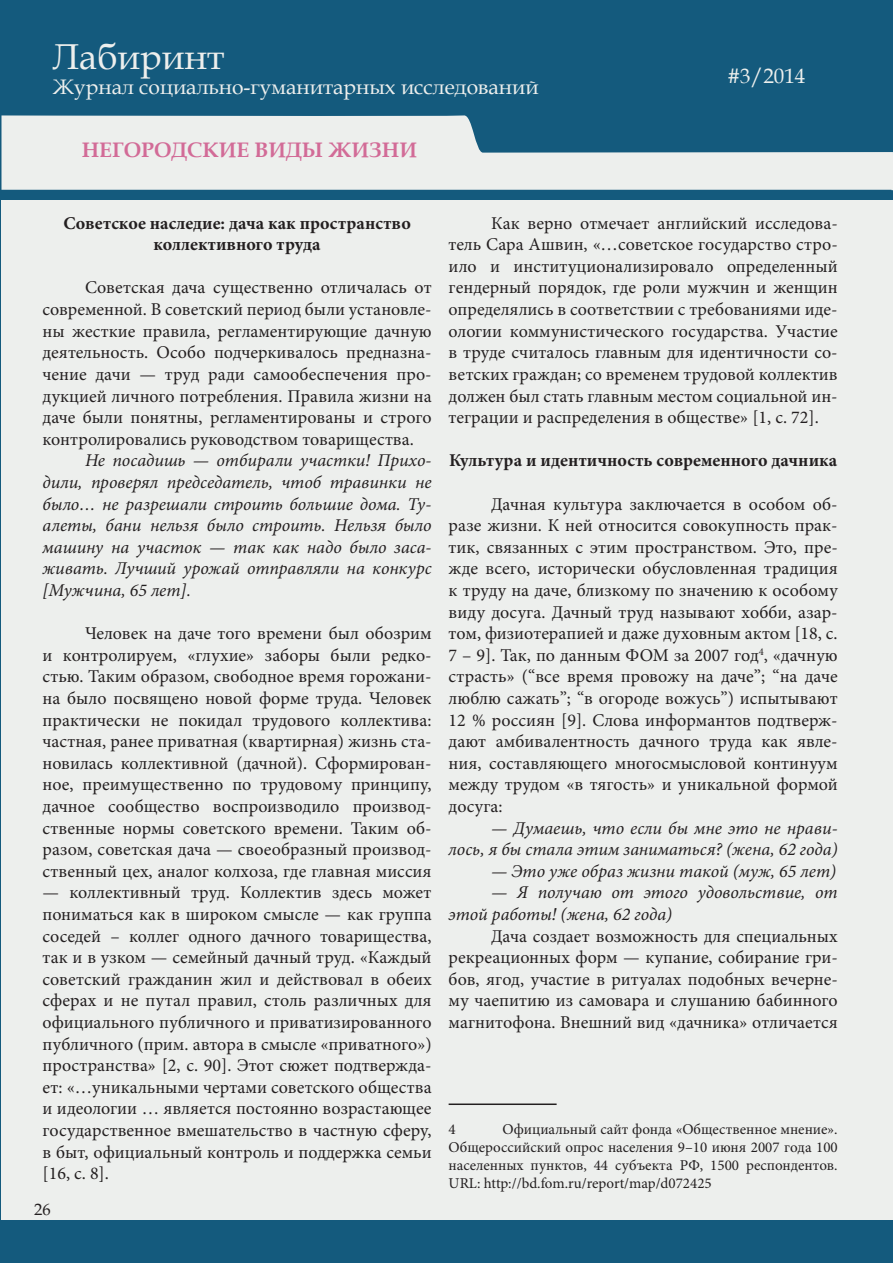
<style>
.page{position:relative;width:893px;height:1263px;background:#fff}
.page>*{position:absolute;margin:0;border:0;box-sizing:border-box;transform-origin:0 0}
.t1{font:36px "Book Antiqua";color:#edefed}
.t2{font:21px "Book Antiqua";color:#edefed}
.t3{font:700 21px "Book Antiqua";color:#d26b97}
.t4{font:18px/21.6px "Minion Pro";color:#231f20;text-align:justify}
.t5{font:italic 18px/21.6px "Minion Pro";color:#231f20;text-align:justify}
.t6{font:700 18px/21.6px "Minion Pro";color:#231f20;text-align:center}
.t7{font:16.5px "Book Antiqua";color:#231f20}
.t8{font:15px/18px "Minion Pro";color:#231f20;text-align:justify}
</style>
<div class="page">
<div style="left:1px;top:0;width:892px;height:1262px;background:#145a7d"></div>
<div style="left:2px;top:200px;width:891px;height:1020px;background:#edefed"></div>
<svg style="left:2px;top:115px;width:889px;height:75px;fill:#edefed"></svg>
<svg style="left:891px;top:152px;width:2px;height:1111px"></svg>
<hr style="left:449px;top:1103px;width:108px;height:2px;background:#231f20">
<h1 class="t1" style="left:53px;top:31px;width:173px">Лабиринт</h1>
<p class="t2" style="left:53px;top:72px;width:487px">Журнал социально-гуманитарных исследований</p>
<p class="t3" style="left:82px;top:135px;width:337px">НЕГОРОДСКИЕ ВИДЫ ЖИЗНИ</p>
<p class="t2" style="left:727px;top:61px;width:79px">#3/2014</p>
<p class="t2" style="left:740px;top:61px;width:12px">1</p>
<p class="t6" style="left:63px;top:212px;width:349px">Советское наследие: дача как пространство коллективного труда</p>
<p class="t4" style="left:43px;top:277px;width:391px;text-indent:43px">Советская дача существенно отличалась от современной. В советский период были установле&shy;ны жесткие правила, регламентирующие дачную деятельность. Особо подчеркивалось предназна&shy;чение дачи — труд ради самообеспечения про&shy;дукцией личного потребления. Правила жизни на даче были понятны, регламентированы и строго контролировались руководством товарищества.</p>
<p class="t5" style="left:43px;top:450px;width:391px;text-indent:43px">Не посадишь — отбирали участки! Прихо&shy;дили, проверял председатель, чтоб травинки не было… не разрешали строить большие дома. Ту&shy;алеты, бани нельзя было строить. Нельзя было машину на участок — так как надо было заса&shy;живать. Лучший урожай отправляли на конкурс [Мужчина, 65 лет].</p>
<p class="t4" style="left:43px;top:623px;width:391px;text-indent:43px">Человек на даче того времени был обозрим и контролируем, «глухие» заборы были редко&shy;стью. Таким образом, свободное время горожани&shy;на было посвящено новой форме труда. Человек практически не покидал трудового коллектива: частная, ранее приватная (квартирная) жизнь ста&shy;новилась коллективной (дачной). Сформирован&shy;ное, преимущественно по трудовому принципу, дачное сообщество воспроизводило производ&shy;ственные нормы советского времени. Таким об&shy;разом, советская дача — своеобразный производ&shy;ственный цех, аналог колхоза, где главная миссия</p>
<p class="t4" style="left:43px;top:882px;width:391px">— коллективный труд. Коллектив здесь может пониматься как в широком смысле — как группа соседей – коллег одного дачного товарищества, так и в узком — семейный дачный труд. «Каждый советский гражданин жил и действовал в обеих сферах и не путал правил, столь различных для официального публичного и приватизированного публичного (прим. автора в смысле «приватного») пространства» [2, с. 90]. Этот сюжет подтвержда&shy;ет: «…уникальными чертами советского общества и идеологии … является постоянно возрастающее государственное вмешательство в частную сферу, в быт, официальный контроль и поддержка семьи [16, с. 8].</p>
<p class="t7" style="left:34px;top:1198px;width:18px">26</p>
<p class="t4" style="left:449px;top:212px;width:391px;text-indent:43px">Как верно отмечает английский исследова&shy;тель Сара Ашвин, «…советское государство стро&shy;ило и институционализировало определенный гендерный порядок, где роли мужчин и женщин определялись в соответствии с требованиями иде&shy;ологии коммунистического государства. Участие в труде считалось главным для идентичности со&shy;ветских граждан; со временем трудовой коллектив должен был стать главным местом социальной ин&shy;теграции и распределения в обществе» [1, с. 72].</p>
<p class="t6" style="left:449px;top:449px;width:390px">Культура и идентичность современного дачника</p>
<p class="t4" style="left:449px;top:493px;width:391px;text-indent:43px">Дачная культура заключается в особом об&shy;разе жизни. К ней относится совокупность прак&shy;тик, связанных с этим пространством. Это, пре&shy;жде всего, исторически обусловленная традиция к труду на даче, близкому по значению к особому виду досуга. Дачный труд называют хобби, азар&shy;том, физиотерапией и даже духовным актом [18, с.<br>7 – 9]. Так, по данным ФОМ за 2007 год<sup>4</sup>, «дачную страсть» (“все время провожу на даче”; “на даче люблю сажать”; “в огороде вожусь”) испытывают 12 % россиян [9]. Слова информантов подтверж&shy;дают амбивалентность дачного труда как явле&shy;ния, составляющего многосмысловой континуум между трудом «в тягость» и уникальной формой досуга:</p>
<p class="t5" style="left:449px;top:817px;width:391px;text-align:right">— Думаешь, что если бы мне это не нрави-<br>лось, я бы стала этим заниматься? (жена, 62 года)</p>
<p class="t5" style="left:491px;top:860px;width:346px">— Это уже образ жизни такой (муж, 65 лет)</p>
<p class="t5" style="left:449px;top:882px;width:391px;text-indent:43px">— Я получаю от этого удовольствие, от этой работы! (жена, 62 года)</p>
<p class="t4" style="left:449px;top:925px;width:391px;text-indent:43px">Дача создает возможность для специальных рекреационных форм — купание, собирание гри&shy;бов, ягод, участие в ритуалах подобных вечерне&shy;му чаепитию из самовара и слушанию бабинного магнитофона. Внешний вид «дачника» отличается</p>
<p class="t8" style="left:449px;top:1120px;width:391px;text-indent:54px">Официальный сайт фонда «Общественное мнение».<br>Общероссийский опрос населения 9–10 июня 2007 года 100 населенных пунктов, 44 субъекта РФ, 1500 респондентов.<br>URL: http://bd.fom.ru/report/map/d072425</p>
<p class="t8" style="left:449px;top:1120px;width:9px">4</p>
</div>
